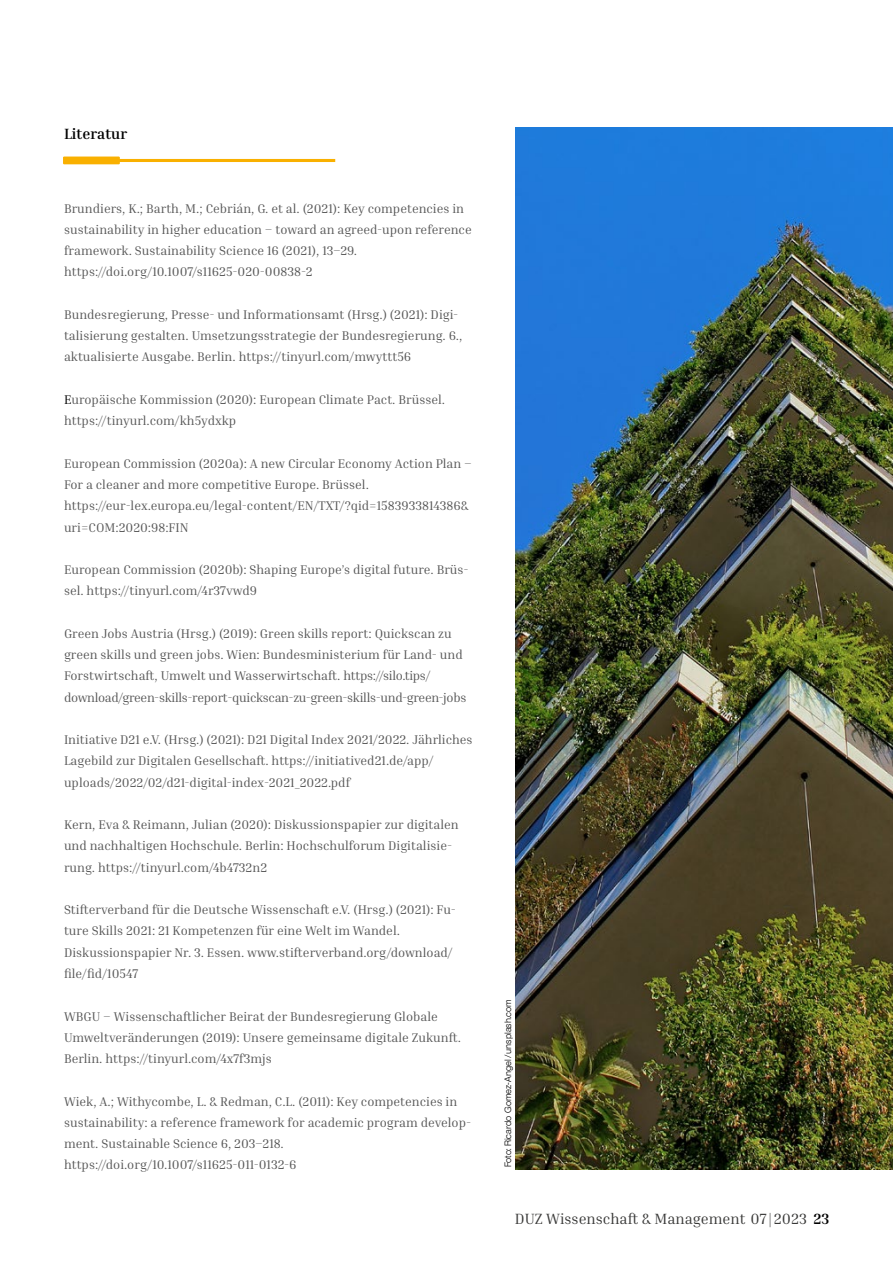
<style>
.page{position:relative;width:893px;height:1263px;background:#fff}
.page>*{position:absolute;margin:0;border:0;box-sizing:border-box;transform-origin:0 0}
.t1{font:15px "Inria Serif";color:#383837}
.t2{font:700 15px "Inria Serif";color:#000}
.t3{font:12.75px/21.3px "Inria Serif";color:#565656}
.t4{font:9px "Olnova";color:#000}
.s1{color:#000}
.s2{font-weight:700;color:#000}
</style>
<div class="page">
<div style="left:63px;top:157px;width:57px;height:7px;background:#f9b000"></div>
<hr style="left:118px;top:159px;width:217px;height:3px;background:#f9b000">
<img style="left:516px;top:128px;width:377px;height:1041px">
<p class="t2" style="left:64px;top:124px;width:65px">Literatur</p>
<p class="t3" style="left:64px;top:197px;width:409px">Brundiers, K.; Barth, M.; Cebrián, G. et al. (2021): Key competencies in sustainability in higher education – toward an agreed-upon reference framework. Sustainability Science 16 (2021), 13–29. https://doi.org/10.1007/s11625-020-00838-2</p>
<p class="t3" style="left:64px;top:304px;width:400px">Bundesregierung, Presse- und Informationsamt (Hrsg.) (2021): Digi&shy;talisierung gestalten. Umsetzungsstrategie der Bundesregierung. 6., aktualisierte Ausgabe. Berlin. https://tinyurl.com/mwyttt56</p>
<p class="t3" style="left:64px;top:389px;width:383px"><span class="s1">E</span>uropäische Kommission (2020): European Climate Pact. Brüssel. https://tinyurl.com/kh5ydxkp</p>
<p class="t3" style="left:64px;top:452px;width:409px">European Commission (2020a): A new Circular Economy Action Plan – For a cleaner and more competitive Europe. Brüssel. https://eur-lex.europa.eu/legal-content/EN/TXT/?qid=1583933814386&amp; uri=COM:2020:98:FIN</p>
<p class="t3" style="left:64px;top:559px;width:406px">European Commission (2020b): Shaping Europe’s digital future. Brüs&shy;sel. https://tinyurl.com/4r37vwd9</p>
<p class="t3" style="left:64px;top:622px;width:404px">Green Jobs Austria (Hrsg.) (2019): Green skills report: Quickscan zu green skills und green jobs. Wien: Bundesministerium für Land- und Forstwirtschaft, Umwelt und Wasserwirtschaft. https://silo.tips/ download/green-skills-report-quickscan-zu-green-skills-und-green-jobs</p>
<p class="t3" style="left:64px;top:729px;width:410px">Initiative D21 e.V. (Hrsg.) (2021): D21 Digital Index 2021/2022. Jährliches<br>Lagebild zur Digitalen Gesellschaft. https://initiatived21.de/app/ uploads/2022/02/d21-digital-index-2021_2022.pdf</p>
<p class="t3" style="left:64px;top:814px;width:396px">Kern, Eva &amp; Reimann, Julian (2020): Diskussionspapier zur digitalen und nachhaltigen Hochschule. Berlin: Hochschulforum Digitalisie&shy;rung. https://tinyurl.com/4b4732n2</p>
<p class="t3" style="left:64px;top:899px;width:393px">Stifterverband für die Deutsche Wissenschaft e.V. (Hrsg.) (2021): Fu&shy;ture Skills 2021: 21 Kompetenzen für eine Welt im Wandel.<br>Diskussionspapier Nr. 3. Essen. www.stifterverband.org/download/ file/fid/10547</p>
<p class="t3" style="left:64px;top:1005px;width:399px">WBGU – Wissenschaftlicher Beirat der Bundesregierung Globale<br>Umweltveränderungen (2019): Unsere gemeinsame digitale Zukunft.<br>Berlin. https://tinyurl.com/4x7f3mjs</p>
<p class="t3" style="left:64px;top:1090px;width:409px">Wiek, A.; Withycombe, L. &amp; Redman, C.L. (2011): Key competencies in sustainability: a reference framework for academic program develop&shy;ment. Sustainable Science 6, 203–218. https://doi.org/10.1007/s11625-011-0132-6</p>
<p class="t4" style="left:503px;top:1167px;width:169px;rotate:-90deg">Foto: Ricardo Gomez-Angel/unsplash.com</p>
<p class="t1" style="left:515px;top:1209px;width:316px">DUZ Wissenschaft &amp; Management 07 |2023 <span class="s2">23</span></p>
</div>
